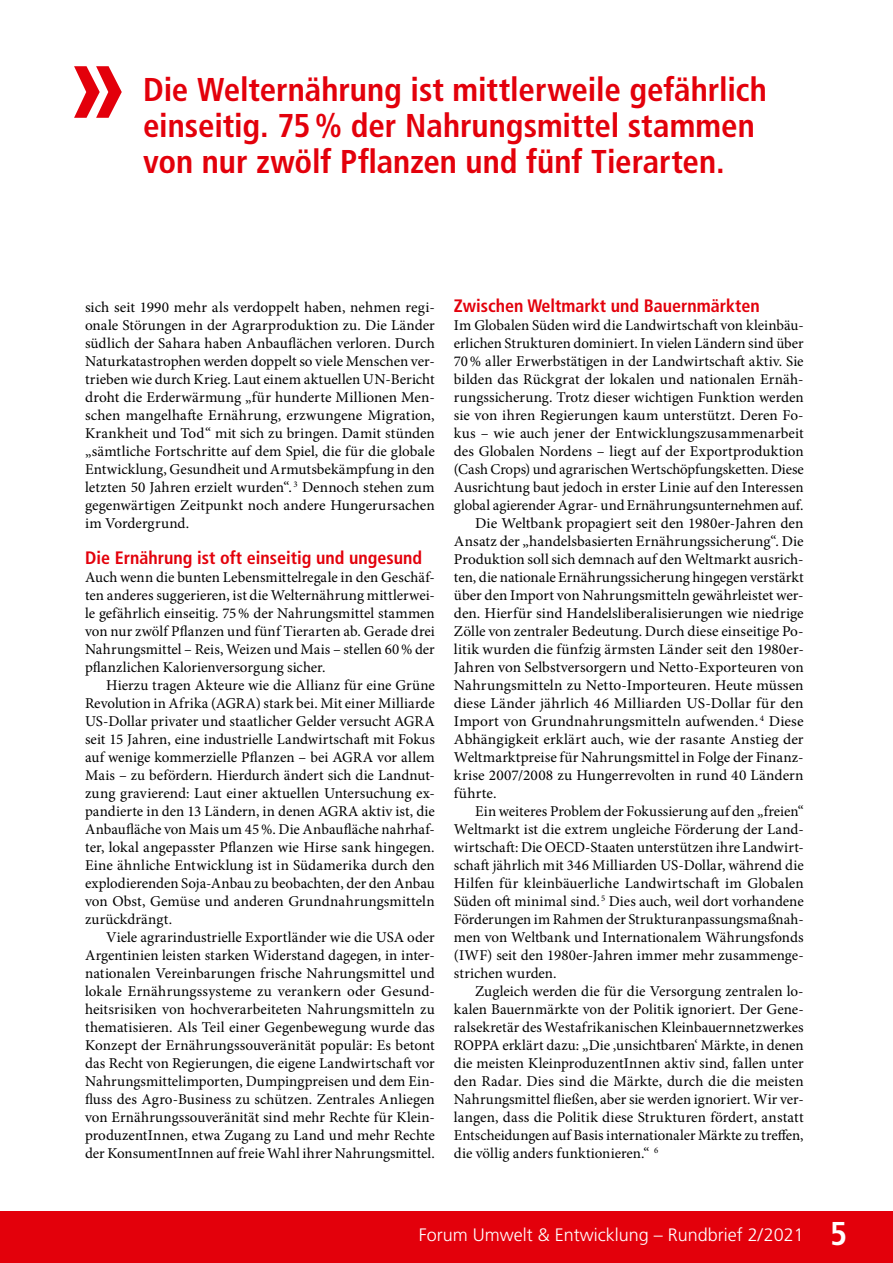
<style>
.page{position:relative;width:893px;height:1263px;background:#fff}
.page>*{position:absolute;margin:0;border:0;box-sizing:border-box;transform-origin:0 0}
.t1{font:700 condensed 33px/36px "Frutiger";color:#e3000b}
.t2{font:700 condensed 18px "Frutiger";color:#e3000b}
.t3{font:300 18px "Frutiger";color:#fff}
.t4{font:15px/18px "Minion Pro";color:#000;text-align:justify}
.s1{font-weight:700;font-stretch:condensed;font-size:33px}
</style>
<div class="page">
<svg style="left:74px;top:66px;width:48px;height:52px"></svg>
<div style="left:0;top:1212px;width:893px;height:51px;background:#e3000b"></div>
<h1 class="t1" style="left:143px;top:72px;width:625px">Die Welternährung ist mittlerweile gefährlich einseitig. 75% der Nahrungsmittel stammen von nur zwölf Pflanzen und fünf Tierarten.</h1>
<p class="t4" style="left:85px;top:298px;width:351px">sich seit 1990 mehr als verdoppelt haben, nehmen regi&shy;onale Störungen in der Agrarproduktion zu. Die Länder südlich der Sahara haben Anbauflächen verloren. Durch Naturkatastrophen werden doppelt so viele Menschen ver&shy;trieben wie durch Krieg. Laut einem aktuellen UN-Bericht droht die Erderwärmung „für hunderte Millionen Men&shy;schen mangelhafte Ernährung, erzwungene Migration, Krankheit und Tod“ mit sich zu bringen. Damit stünden „sämtliche Fortschritte auf dem Spiel, die für die globale Entwicklung, Gesundheit und Armutsbekämpfung in den letzten 50 Jahren erzielt wurden“. <sup>3</sup> Dennoch stehen zum gegenwärtigen Zeitpunkt noch andere Hungerursachen im Vordergrund.</p>
<p class="t2" style="left:85px;top:547px;width:339px">Die Ernährung ist oft einseitig und ungesund</p>
<p class="t4" style="left:85px;top:568px;width:351px">Auch wenn die bunten Lebensmittelregale in den Geschäf&shy;ten anderes suggerieren, ist die Welternährung mittlerwei&shy;le gefährlich einseitig. 75% der Nahrungsmittel stammen von nur zwölf Pflanzen und fünf Tierarten ab. Gerade drei Nahrungsmittel – Reis, Weizen und Mais – stellen 60% der pflanzlichen Kalorienversorgung sicher.</p>
<p class="t4" style="left:85px;top:676px;width:351px;text-indent:21px">Hierzu tragen Akteure wie die Allianz für eine Grüne Revolution in Afrika (AGRA) stark bei. Mit einer Milliarde US-Dollar privater und staatlicher Gelder versucht AGRA seit 15 Jahren, eine industrielle Landwirtschaft mit Fokus auf wenige kommerzielle Pflanzen – bei AGRA vor allem Mais – zu befördern. Hierdurch ändert sich die Landnut&shy;zung gravierend: Laut einer aktuellen Untersuchung ex&shy;pandierte in den 13 Ländern, in denen AGRA aktiv ist, die Anbaufläche von Mais um 45%. Die Anbaufläche nahrhaf&shy;ter, lokal angepasster Pflanzen wie Hirse sank hingegen.<br>Eine ähnliche Entwicklung ist in Südamerika durch den explodierenden Soja-Anbau zu beobachten, der den Anbau von Obst, Gemüse und anderen Grundnahrungsmitteln zurückdrängt.</p>
<p class="t4" style="left:85px;top:928px;width:351px;text-indent:21px">Viele agrarindustrielle Exportländer wie die USA oder Argentinien leisten starken Widerstand dagegen, in inter&shy;nationalen Vereinbarungen frische Nahrungsmittel und lokale Ernährungssysteme zu verankern oder Gesund&shy;heitsrisiken von hochverarbeiteten Nahrungsmitteln zu thematisieren. Als Teil einer Gegenbewegung wurde das Konzept der Ernährungssouveränität populär: Es betont das Recht von Regierungen, die eigene Landwirtschaft vor Nahrungsmittelimporten, Dumpingpreisen und dem Ein&shy;fluss des Agro-Business zu schützen. Zentrales Anliegen von Ernährungssouveränität sind mehr Rechte für Klein&shy;produzentInnen, etwa Zugang zu Land und mehr Rechte der KonsumentInnen auf freie Wahl ihrer Nahrungsmittel.</p>
<p class="t2" style="left:454px;top:295px;width:308px">Zwischen Weltmarkt und Bauernmärkten</p>
<p class="t4" style="left:454px;top:316px;width:351px">Im Globalen Süden wird die Landwirtschaft von kleinbäu-</p>
<p class="t4" style="left:454px;top:334px;width:351px">erlichen Strukturen dominiert. In vielen Ländern sind über</p>
<p class="t4" style="left:454px;top:352px;width:351px">70% aller Erwerbstätigen in der Landwirtschaft aktiv. Sie</p>
<p class="t4" style="left:454px;top:370px;width:351px">bilden das Rückgrat der lokalen und nationalen Ernäh-</p>
<p class="t4" style="left:454px;top:388px;width:351px">rungssicherung. Trotz dieser wichtigen Funktion werden</p>
<p class="t4" style="left:454px;top:406px;width:351px">sie von ihren Regierungen kaum unterstützt. Deren Fo-</p>
<p class="t4" style="left:454px;top:424px;width:351px">kus – wie auch jener der Entwicklungszusammenarbeit</p>
<p class="t4" style="left:454px;top:442px;width:351px">des Globalen Nordens – liegt auf der Exportproduktion</p>
<p class="t4" style="left:454px;top:460px;width:351px">(Cash Crops) und agrarischen Wertschöpfungsketten. Diese</p>
<p class="t4" style="left:454px;top:478px;width:351px">Ausrichtung baut jedoch in erster Linie auf den Interessen</p>
<p class="t4" style="left:454px;top:496px;width:351px">global agierender Agrar- und Ernährungsunternehmen auf.</p>
<p class="t4" style="left:475px;top:514px;width:330px">Die Weltbank propagiert seit den 1980er-Jahren den</p>
<p class="t4" style="left:454px;top:532px;width:351px">Ansatz der „handelsbasierten Ernährungssicherung“. Die</p>
<p class="t4" style="left:454px;top:550px;width:351px">Produktion soll sich demnach auf den Weltmarkt ausrich-</p>
<p class="t4" style="left:454px;top:568px;width:351px">ten, die nationale Ernährungssicherung hingegen verstärkt</p>
<p class="t4" style="left:454px;top:586px;width:351px">über den Import von Nahrungsmitteln gewährleistet wer-</p>
<p class="t4" style="left:454px;top:604px;width:351px">den. Hierfür sind Handelsliberalisierungen wie niedrige</p>
<p class="t4" style="left:454px;top:622px;width:351px">Zölle von zentraler Bedeutung. Durch diese einseitige Po-</p>
<p class="t4" style="left:454px;top:640px;width:351px">litik wurden die fünfzig ärmsten Länder seit den 1980er-</p>
<p class="t4" style="left:454px;top:658px;width:351px">Jahren von Selbstversorgern und Netto-Exporteuren von</p>
<p class="t4" style="left:454px;top:676px;width:351px">Nahrungsmitteln zu Netto-Importeuren. Heute müssen</p>
<p class="t4" style="left:454px;top:694px;width:351px">diese Länder jährlich 46 Milliarden US-Dollar für den</p>
<p class="t4" style="left:454px;top:712px;width:351px">Import von Grundnahrungsmitteln aufwenden. <sup>4</sup> Diese</p>
<p class="t4" style="left:454px;top:730px;width:351px">Abhängigkeit erklärt auch, wie der rasante Anstieg der</p>
<p class="t4" style="left:454px;top:748px;width:351px">Weltmarktpreise für Nahrungsmittel in Folge der Finanz-</p>
<p class="t4" style="left:454px;top:766px;width:351px">krise 2007/2008 zu Hungerrevolten in rund 40 Ländern</p>
<p class="t4" style="left:454px;top:784px;width:44px">führte.</p>
<p class="t4" style="left:475px;top:802px;width:330px">Ein weiteres Problem der Fokussierung auf den „freien“</p>
<p class="t4" style="left:454px;top:820px;width:351px">Weltmarkt ist die extrem ungleiche Förderung der Land-</p>
<p class="t4" style="left:454px;top:838px;width:351px">wirtschaft: Die OECD-Staaten unterstützen ihre Landwirt-</p>
<p class="t4" style="left:454px;top:856px;width:351px">schaft jährlich mit 346 Milliarden US-Dollar, während die</p>
<p class="t4" style="left:454px;top:874px;width:351px">Hilfen für kleinbäuerliche Landwirtschaft im Globalen</p>
<p class="t4" style="left:454px;top:892px;width:351px">Süden oft minimal sind. <sup>5</sup> Dies auch, weil dort vorhandene</p>
<p class="t4" style="left:454px;top:910px;width:351px">Förderungen im Rahmen der Strukturanpassungsmaßnah-</p>
<p class="t4" style="left:454px;top:928px;width:351px">men von Weltbank und Internationalem Währungsfonds</p>
<p class="t4" style="left:454px;top:946px;width:351px">(IWF) seit den 1980er-Jahren immer mehr zusammenge-</p>
<p class="t4" style="left:454px;top:964px;width:104px">strichen wurden.</p>
<p class="t4" style="left:475px;top:982px;width:330px">Zugleich werden die für die Versorgung zentralen lo-</p>
<p class="t4" style="left:454px;top:1000px;width:351px">kalen Bauernmärkte von der Politik ignoriert. Der Gene-</p>
<p class="t4" style="left:454px;top:1018px;width:351px">ralsekretär des Westafrikanischen Kleinbauernnetzwerkes</p>
<p class="t4" style="left:454px;top:1036px;width:351px">ROPPA erklärt dazu: „Die ‚unsichtbaren‘ Märkte, in denen</p>
<p class="t4" style="left:454px;top:1054px;width:351px">die meisten KleinproduzentInnen aktiv sind, fallen unter</p>
<p class="t4" style="left:454px;top:1072px;width:351px">den Radar. Dies sind die Märkte, durch die die meisten</p>
<p class="t4" style="left:454px;top:1090px;width:351px">Nahrungsmittel fließen, aber sie werden ignoriert. Wir ver-</p>
<p class="t4" style="left:454px;top:1108px;width:351px">langen, dass die Politik diese Strukturen fördert, anstatt</p>
<p class="t4" style="left:454px;top:1126px;width:351px">Entscheidungen auf Basis internationaler Märkte zu treffen,</p>
<p class="t4" style="left:454px;top:1144px;width:206px">die völlig anders funktionieren.“ <sup>6</sup></p>
<p class="t3" style="left:419px;top:1225px;width:430px">Forum Umwelt &amp; Entwicklung – Rundbrief 2/2021 <span class="s1">5</span></p>
</div>
